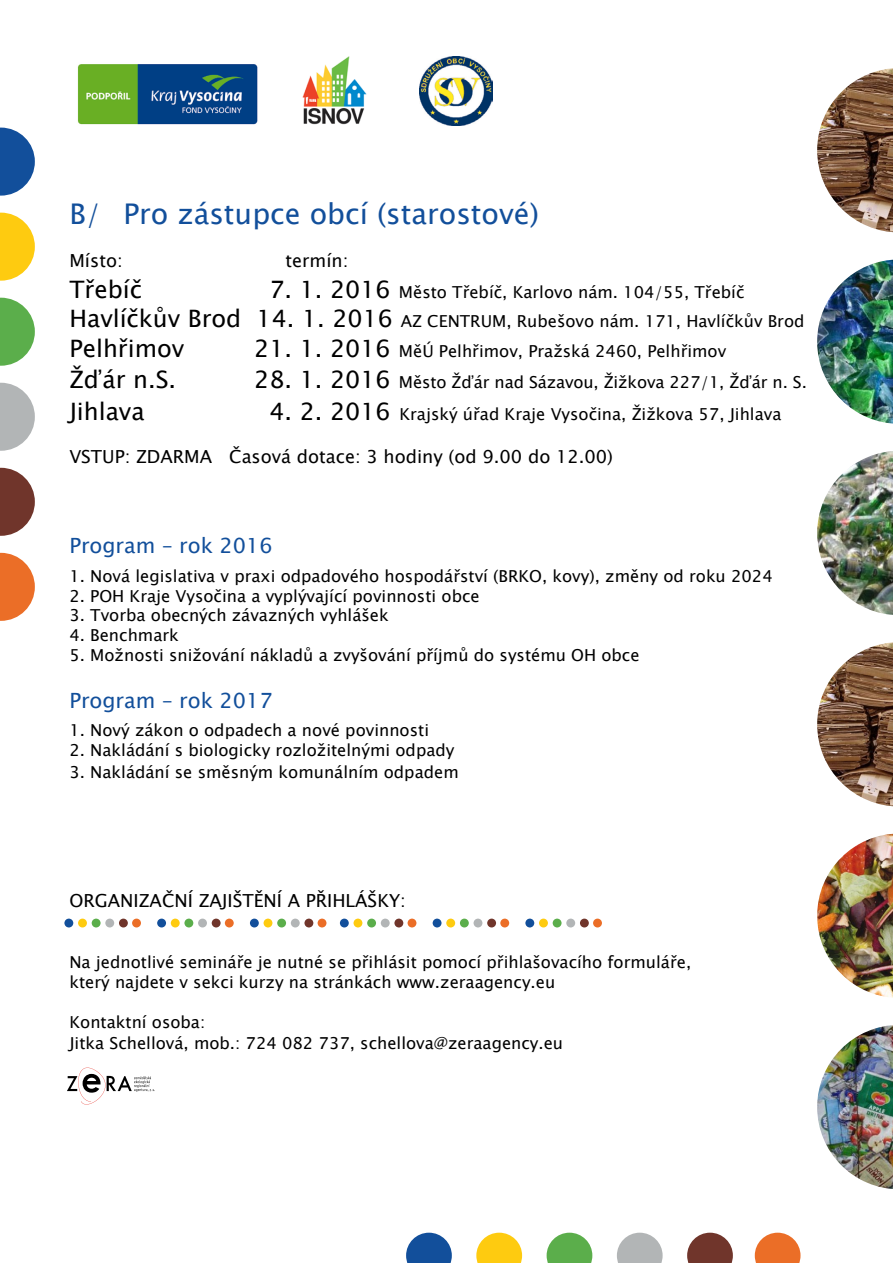
<style>
.page{position:relative;width:893px;height:1263px;background:#fff}
.page>*{position:absolute;margin:0;border:0;box-sizing:border-box;transform-origin:0 0}
.t1{font:28.5px "Lucida Sans Unicode";color:#124f9b}
.t2{font:24px "Lucida Sans Unicode";color:#000}
.t3{font:21px "Lucida Sans Unicode";color:#124f9b}
.t4{font:18px "Lucida Sans Unicode";color:#000}
.t5{font:16.5px/28.8px "Lucida Sans Unicode";color:#000}
.s1{font-size:24px}
</style>
<div class="page">
<svg style="left:0;top:128px;width:35px;height:68px"></svg>
<svg style="left:0;top:213px;width:35px;height:68px"></svg>
<svg style="left:0;top:298px;width:35px;height:68px"></svg>
<svg style="left:0;top:383px;width:35px;height:68px"></svg>
<svg style="left:0;top:468px;width:35px;height:68px"></svg>
<svg style="left:0;top:553px;width:35px;height:68px"></svg>
<img style="left:817px;top:68px;width:76px;height:164px">
<img style="left:817px;top:259px;width:76px;height:165px">
<img style="left:817px;top:451px;width:76px;height:164px">
<img style="left:817px;top:642px;width:76px;height:164px">
<img style="left:817px;top:833px;width:76px;height:165px">
<img style="left:817px;top:1025px;width:76px;height:164px">
<div style="left:64px;top:918px;width:9px;height:9px;background:#124f9b;border-radius:50%"></div>
<div style="left:78px;top:918px;width:9px;height:9px;background:#fecb10;border-radius:50%"></div>
<div style="left:92px;top:918px;width:9px;height:9px;background:#5bae4b;border-radius:50%"></div>
<div style="left:105px;top:918px;width:9px;height:9px;background:#b2b5b6;border-radius:50%"></div>
<div style="left:119px;top:918px;width:9px;height:9px;background:#70352b;border-radius:50%"></div>
<div style="left:132px;top:918px;width:9px;height:9px;background:#eb6e27;border-radius:50%"></div>
<div style="left:157px;top:918px;width:9px;height:9px;background:#124f9b;border-radius:50%"></div>
<div style="left:171px;top:918px;width:9px;height:9px;background:#fecb10;border-radius:50%"></div>
<div style="left:184px;top:918px;width:9px;height:9px;background:#5bae4b;border-radius:50%"></div>
<div style="left:198px;top:918px;width:9px;height:9px;background:#b2b5b6;border-radius:50%"></div>
<div style="left:212px;top:918px;width:9px;height:9px;background:#70352b;border-radius:50%"></div>
<div style="left:225px;top:918px;width:9px;height:9px;background:#eb6e27;border-radius:50%"></div>
<div style="left:250px;top:918px;width:9px;height:9px;background:#124f9b;border-radius:50%"></div>
<div style="left:264px;top:918px;width:8px;height:9px;background:#fecb10;border-radius:50%"></div>
<div style="left:277px;top:918px;width:9px;height:9px;background:#5bae4b;border-radius:50%"></div>
<div style="left:291px;top:918px;width:9px;height:9px;background:#b2b5b6;border-radius:50%"></div>
<div style="left:304px;top:918px;width:9px;height:9px;background:#70352b;border-radius:50%"></div>
<div style="left:318px;top:918px;width:8px;height:9px;background:#eb6e27;border-radius:50%"></div>
<div style="left:340px;top:918px;width:9px;height:9px;background:#124f9b;border-radius:50%"></div>
<div style="left:354px;top:918px;width:8px;height:9px;background:#fecb10;border-radius:50%"></div>
<div style="left:367px;top:918px;width:9px;height:9px;background:#5bae4b;border-radius:50%"></div>
<div style="left:381px;top:918px;width:9px;height:9px;background:#b2b5b6;border-radius:50%"></div>
<div style="left:394px;top:918px;width:9px;height:9px;background:#70352b;border-radius:50%"></div>
<div style="left:408px;top:918px;width:8px;height:9px;background:#eb6e27;border-radius:50%"></div>
<div style="left:433px;top:918px;width:8px;height:9px;background:#124f9b;border-radius:50%"></div>
<div style="left:446px;top:918px;width:9px;height:9px;background:#fecb10;border-radius:50%"></div>
<div style="left:460px;top:918px;width:9px;height:9px;background:#5bae4b;border-radius:50%"></div>
<div style="left:474px;top:918px;width:8px;height:9px;background:#b2b5b6;border-radius:50%"></div>
<div style="left:487px;top:918px;width:9px;height:9px;background:#70352b;border-radius:50%"></div>
<div style="left:500px;top:918px;width:9px;height:9px;background:#eb6e27;border-radius:50%"></div>
<div style="left:525px;top:918px;width:9px;height:9px;background:#124f9b;border-radius:50%"></div>
<div style="left:539px;top:918px;width:9px;height:9px;background:#fecb10;border-radius:50%"></div>
<div style="left:553px;top:918px;width:9px;height:9px;background:#5bae4b;border-radius:50%"></div>
<div style="left:566px;top:918px;width:9px;height:9px;background:#b2b5b6;border-radius:50%"></div>
<div style="left:580px;top:918px;width:9px;height:9px;background:#70352b;border-radius:50%"></div>
<div style="left:593px;top:918px;width:9px;height:9px;background:#eb6e27;border-radius:50%"></div>
<svg style="left:67px;top:1067px;width:88px;height:38px"></svg>
<img style="left:77px;top:64px;width:181px;height:61px">
<img style="left:302px;top:56px;width:65px;height:69px">
<img style="left:419px;top:56px;width:74px;height:70px">
<svg style="left:406px;top:1233px;width:46px;height:30px"></svg>
<svg style="left:476px;top:1233px;width:46px;height:30px"></svg>
<svg style="left:547px;top:1233px;width:45px;height:30px"></svg>
<svg style="left:617px;top:1233px;width:46px;height:30px"></svg>
<svg style="left:687px;top:1233px;width:46px;height:30px"></svg>
<svg style="left:755px;top:1233px;width:45px;height:30px"></svg>
<h1 class="t1" style="left:69px;top:191px;width:471px">B/ Pro zástupce obcí (starostové)</h1>
<p class="t4" style="left:69px;top:247px;width:55px">Místo:</p>
<p class="t4" style="left:285px;top:247px;width:65px">termín:</p>
<h2 class="t2" style="left:69px;top:270px;width:74px">Třebíč</h2>
<p class="t5" style="left:69px;top:278px;width:737px;text-indent:200px"><span class="s1">7. 1. 2016</span> Město Třebíč, Karlovo nám. 104/55, Třebíč<br><span class="s1">Havlíčkův Brod 14. 1. 2016</span> AZ CENTRUM, Rubešovo nám. 171, Havlíčkův Brod</p>
<h2 class="t2" style="left:69px;top:330px;width:116px">Pelhřimov</h2>
<p class="t5" style="left:254px;top:337px;width:474px"><span class="s1">21. 1. 2016</span> MěÚ Pelhřimov, Pražská 2460, Pelhřimov</p>
<h2 class="t2" style="left:69px;top:360px;width:108px">Žďár n.S.</h2>
<p class="t5" style="left:254px;top:368px;width:554px"><span class="s1">28. 1. 2016</span> Město Žďár nad Sázavou, Žižkova 227/1, Žďár n. S.</p>
<h2 class="t2" style="left:69px;top:393px;width:77px">Jihlava</h2>
<p class="t5" style="left:269px;top:400px;width:514px"><span class="s1">4. 2. 2016</span> Krajský úřad Kraje Vysočina, Žižkova 57, Jihlava</p>
<p class="t4" style="left:69px;top:443px;width:545px">VSTUP: ZDARMA Časová dotace: 3 hodiny (od 9.00 do 12.00)</p>
<p class="t3" style="left:69px;top:529px;width:205px">Program – rok 2016</p>
<p class="t5" style="left:69px;top:562px;width:705px">1. Nová legislativa v praxi odpadového hospodářství (BRKO, kovy), změny od roku 2024</p>
<p class="t5" style="left:69px;top:581px;width:412px">2. POH Kraje Vysočina a vyplývající povinnosti obce</p>
<p class="t5" style="left:69px;top:601px;width:321px">3. Tvorba obecných závazných vyhlášek</p>
<p class="t5" style="left:69px;top:621px;width:111px">4. Benchmark</p>
<p class="t5" style="left:69px;top:641px;width:572px">5. Možnosti snižování nákladů a zvyšování příjmů do systému OH obce</p>
<p class="t3" style="left:69px;top:684px;width:205px">Program – rok 2017</p>
<p class="t5" style="left:69px;top:716px;width:361px">1. Nový zákon o odpadech a nové povinnosti</p>
<p class="t5" style="left:69px;top:736px;width:387px">2. Nakládání s biologicky rozložitelnými odpady</p>
<p class="t5" style="left:69px;top:757px;width:391px">3. Nakládání se směsným komunálním odpadem</p>
<p class="t4" style="left:69px;top:886px;width:338px">ORGANIZAČNÍ ZAJIŠTĚNÍ A PŘIHLÁŠKY:</p>
<p class="t5" style="left:69px;top:953px;width:623px;line-height:19.8px">Na jednotlivé semináře je nutné se přihlásit pomocí přihlašovacího formuláře, který najdete v sekci kurzy na stránkách www.zeraagency.eu</p>
<p class="t5" style="left:69px;top:1011px;width:495px;line-height:21.6px">Kontaktní osoba:<br>Jitka Schellová, mob.: 724 082 737, schellova@zeraagency.eu</p>
</div>
